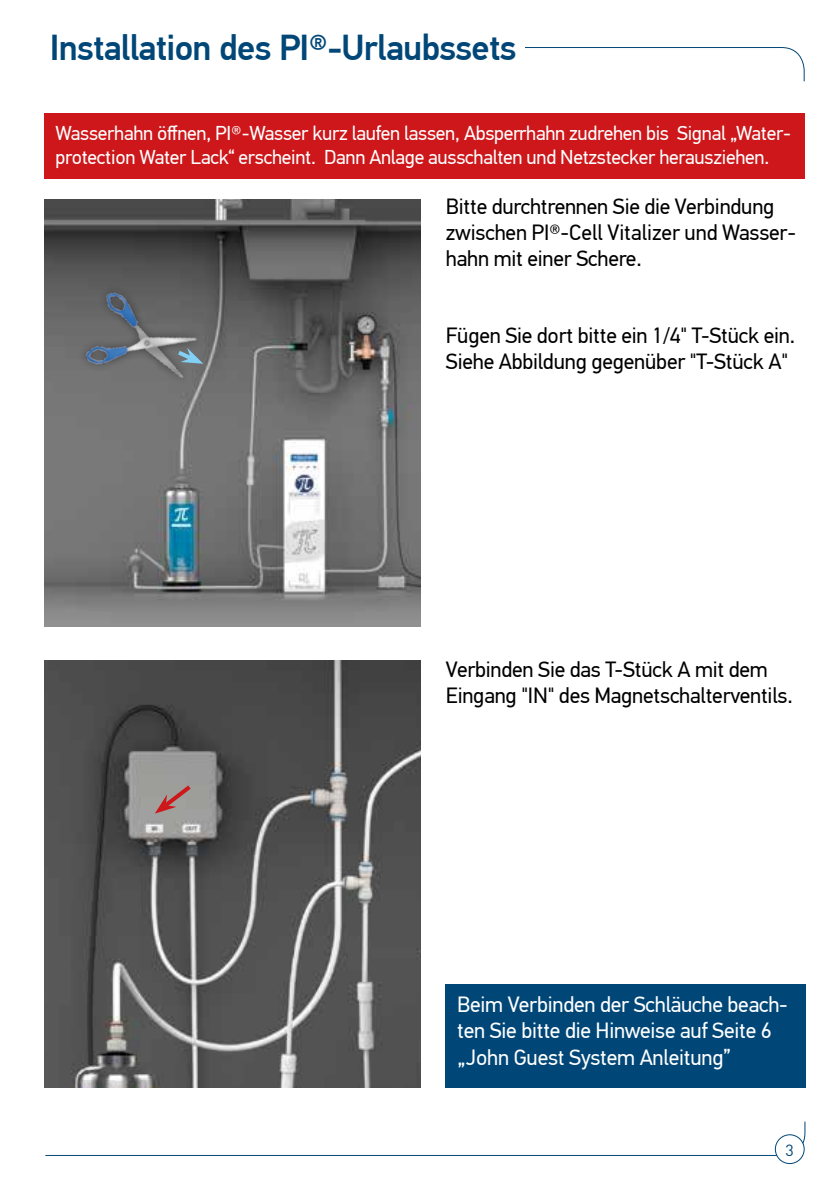
<style>
.page{position:relative;width:840px;height:1191px;background:#fff}
.page>*{position:absolute;margin:0;border:0;box-sizing:border-box;transform-origin:0 0}
.t1{font:500 36px "PF Din Text Pro";letter-spacing:-.02em;color:#004778}
.t2{font:22px/26.4px "PF Din Text Pro";letter-spacing:-.01em;color:#000}
.t3{font:22px/26.4px "PF Din Text Pro";letter-spacing:-.01em;color:#fff}
.t4{font:20px/24px "PF Din Text Pro";letter-spacing:-.015em;color:#fff}
.t5{font:16px "DIN";color:#004778}
</style>
<div class="page">
<svg style="left:45px;top:1121px;width:760px;height:35px"></svg>
<div style="left:774px;top:1134px;width:29px;height:29px;background:#fff;border-radius:50%"></div>
<div style="left:774px;top:1134px;width:30px;height:30px;border:1px solid #004778;border-radius:50%"></div>
<svg style="left:525px;top:47px;width:279px;height:35px"></svg>
<div style="left:44px;top:113px;width:760px;height:66px;background:#cd171a"></div>
<img style="left:44px;top:200px;width:376px;height:427px">
<img style="left:44px;top:660px;width:376px;height:427px">
<svg style="left:70px;top:279px;width:142px;height:127px"></svg>
<div style="left:445px;top:984px;width:360px;height:103px;background:#004778"></div>
<svg style="left:155px;top:781px;width:40px;height:32px"></svg>
<h1 class="t1" style="left:50px;top:26px;width:468px">Installation des PI®-Urlaubssets</h1>
<p class="t4" style="left:55px;top:121px;width:734px">Wasserhahn öffnen, PI®-Wasser kurz laufen lassen, Absperrhahn zudrehen bis Signal „Water&shy;protection Water Lack“ erscheint. Dann Anlage ausschalten und Netzstecker herausziehen.</p>
<p class="t2" style="left:445px;top:193px;width:351px">Bitte durchtrennen Sie die Verbindung zwischen PI®-Cell Vitalizer und Wasser&shy;hahn mit einer Schere.</p>
<p class="t2" style="left:445px;top:322px;width:350px">Fügen Sie dort bitte ein 1/4" T-Stück ein.<br>Siehe Abbildung gegenüber "T-Stück A"</p>
<p class="t2" style="left:445px;top:656px;width:348px">Verbinden Sie das T-Stück A mit dem<br>Eingang "IN" des Magnetschalterventils.</p>
<p class="t3" style="left:457px;top:991px;width:332px">Beim Verbinden der Schläuche beach&shy;ten Sie bitte die Hinweise auf Seite 6 „John Guest System Anleitung”</p>
<p class="t5" style="left:785px;top:1139px;width:10px">3</p>
</div>
